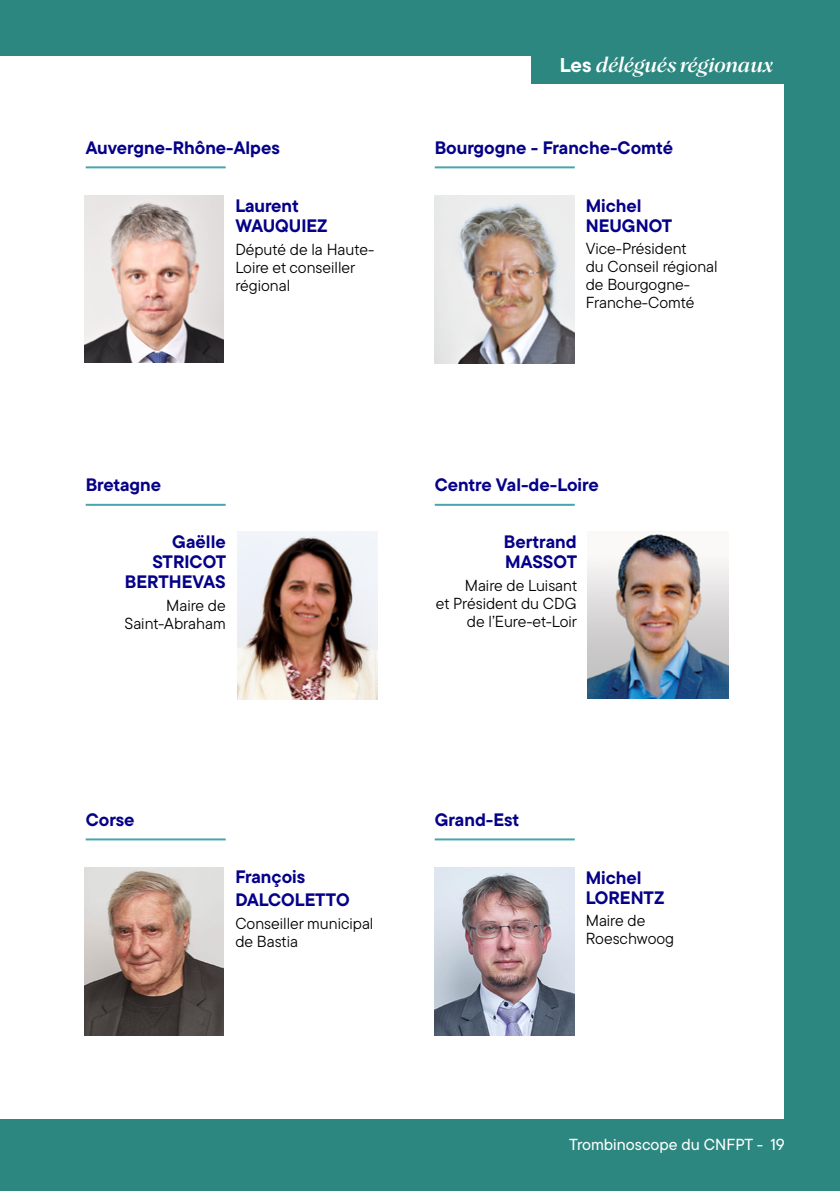
<style>
.page{position:relative;width:840px;height:1191px;background:#fff}
.page>*{position:absolute;margin:0;border:0;box-sizing:border-box;transform-origin:0 0}
.t1{font:italic 500 19.4px "PP Hatton";letter-spacing:.005em;color:#fff}
.t2{font:700 18px/20px "TT Commons Pro";color:#050088}
.t3{font:16px/18px "TT Commons Pro";color:#000}
.t4{font:500 16px "TT Commons Pro";color:#fff}
.s1{font-family:"TT Commons Pro";font-weight:700;font-style:normal;font-size:20px}
</style>
<div class="page">
<div style="left:0;top:0;width:839px;height:56px;background:#2b877f"></div>
<div style="left:0;top:1119px;width:839px;height:72px;background:#2b877f"></div>
<div style="left:783px;top:0;width:56px;height:1191px;background:#2b877f"></div>
<img style="left:434px;top:195px;width:140px;height:168px">
<img style="left:84px;top:196px;width:140px;height:166px">
<img style="left:434px;top:867px;width:140px;height:168px">
<img style="left:84px;top:867px;width:140px;height:168px">
<img style="left:587px;top:534px;width:140px;height:164px">
<img style="left:237px;top:531px;width:140px;height:168px">
<hr style="left:86px;top:166px;width:139px;height:2px;background:#46a5af">
<hr style="left:86px;top:504px;width:139px;height:2px;background:#46a5af">
<hr style="left:86px;top:838px;width:139px;height:2px;background:#46a5af">
<hr style="left:434px;top:166px;width:140px;height:2px;background:#46a5af">
<hr style="left:434px;top:504px;width:140px;height:2px;background:#46a5af">
<hr style="left:434px;top:838px;width:140px;height:2px;background:#46a5af">
<div style="left:531px;top:56px;width:308px;height:28px;background:#2b877f"></div>
<p class="t2" style="left:86px;top:137px;width:196px">Auvergne-Rhône-Alpes</p>
<p class="t2" style="left:235px;top:195px;width:94px">Laurent<br>WAUQUIEZ</p>
<p class="t3" style="left:235px;top:240px;width:140px">Député de la Haute-<br>Loire et conseiller régional</p>
<p class="t1" style="left:559px;top:52px;width:215px"><span class="s1">Les</span> délégués régionaux</p>
<p class="t2" style="left:434px;top:137px;width:240px">Bourgogne - Franche-Comté</p>
<p class="t2" style="left:585px;top:195px;width:88px">Michel<br>NEUGNOT</p>
<p class="t3" style="left:585px;top:240px;width:133px">Vice-Président<br>du Conseil régional de Bourgogne-<br>Franche-Comté</p>
<p class="t2" style="left:86px;top:474px;width:77px">Bretagne</p>
<p class="t2" style="left:125px;top:531px;width:103px;text-align:right">Gaëlle<br>STRICOT<br>BERTHEVAS</p>
<p class="t3" style="left:124px;top:596px;width:103px;text-align:right">Maire de<br>Saint‑Abraham</p>
<p class="t2" style="left:434px;top:474px;width:165px">Centre Val-de-Loire</p>
<p class="t2" style="left:503px;top:531px;width:75px">Bertrand<br>MASSOT</p>
<p class="t3" style="left:435px;top:576px;width:143px;text-align:right">Maire de Luisant<br>et Président du CDG de l’Eure-et-Loir</p>
<p class="t2" style="left:86px;top:809px;width:50px">Corse</p>
<p class="t2" style="left:235px;top:865px;width:116px;line-height:22.8px">François<br>DALCOLETTO</p>
<p class="t3" style="left:235px;top:914px;width:139px">Conseiller municipal de Bastia</p>
<p class="t2" style="left:434px;top:809px;width:86px">Grand-Est</p>
<p class="t2" style="left:585px;top:867px;width:80px">Michel<br>LORENTZ</p>
<p class="t3" style="left:585px;top:912px;width:90px">Maire de<br>Roeschwoog</p>
<p class="t4" style="left:569px;top:1133px;width:195px">Trombinoscope du CNFPT -</p>
<p class="t4" style="left:572px;top:1133px;width:213px">Trombinoscope du CNFPT - 19</p>
</div>
